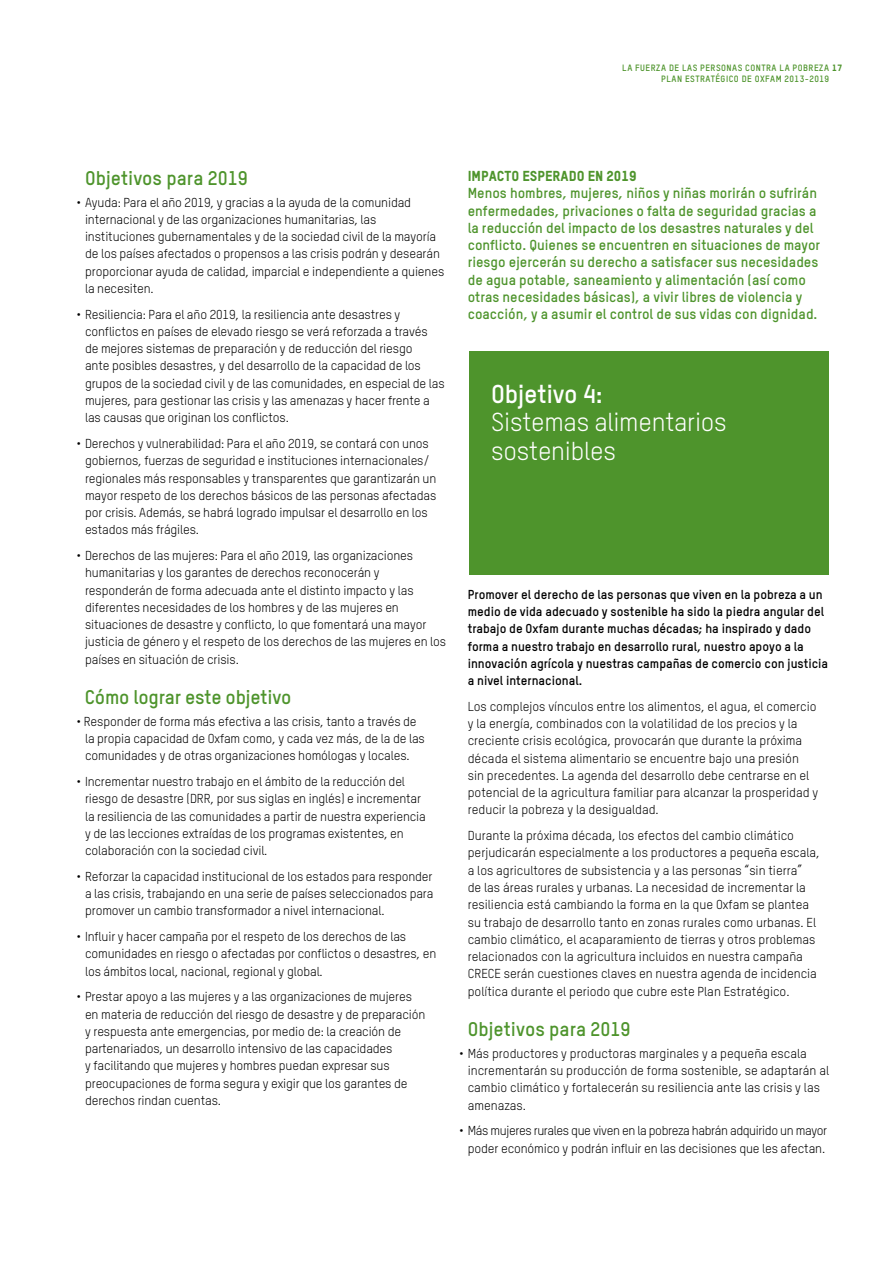
<style>
.page{position:relative;width:893px;height:1263px;background:#fff}
.page>*{position:absolute;margin:0;border:0;box-sizing:border-box;transform-origin:0 0}
.t1{font:25.5px/28.5px "Oxfam TSTARPRO";letter-spacing:-.01em;color:#fff}
.t2{font:700 25.5px "Oxfam TSTARPRO";letter-spacing:-.01em;color:#fff}
.t3{font:700 19.5px "Oxfam TSTARPRO";color:#4e942c}
.t4{font:700 14.25px/17.2px "Oxfam TSTARPRO";color:#4e942c}
.t5{font:14.25px "Oxfam TSTARPRO Headline";color:#4e942c}
.t6{font:12.75px/17.2px "Oxfam TSTARPRO";letter-spacing:-.01em;color:#000}
.t7{font:700 12.75px/17.2px "Oxfam TSTARPRO";color:#000}
.t8{font:12.75px/17.2px "Oxfam TSTARPRO";letter-spacing:-.03em;color:#000;text-align:center}
.t9{font:700 9px/10.8px "Oxfam TSTARPRO";letter-spacing:.05em;color:#4e942c}
.s1{font-family:"Oxfam TSTARPRO Headline";font-weight:400}
</style>
<div class="page">
<div style="left:469px;top:351px;width:360px;height:223px;background:#4e942c"></div>
<p class="t9" style="left:661px;top:62px;width:182px;text-indent:-39px">LA FUERZA DE LAS PERSONAS CONTRA LA POBREZA <span class="s1">17<br></span>PLAN ESTRATÉGICO DE OXFAM 2013-2019</p>
<h2 class="t3" style="left:85px;top:166px;width:164px">Objetivos para 2019</h2>
<p class="t6" style="left:85px;top:193px;width:361px;text-indent:-9px">• Ayuda: Para el año 2019, y gracias a la ayuda de la comunidad internacional y de las organizaciones humanitarias, las instituciones gubernamentales y de la sociedad civil de la mayoría de los países afectados o propensos a las crisis podrán y desearán proporcionar ayuda de calidad, imparcial e independiente a quienes la necesiten.</p>
<p class="t6" style="left:85px;top:305px;width:361px;text-indent:-9px">• Resiliencia: Para el año 2019, la resiliencia ante desastres y conflictos en países de elevado riesgo se verá reforzada a través<br>de mejores sistemas de preparación y de reducción del riesgo<br>ante posibles desastres, y del desarrollo de la capacidad de los grupos de la sociedad civil y de las comunidades, en especial de las mujeres, para gestionar las crisis y las amenazas y hacer frente a las causas que originan los conflictos.</p>
<p class="t6" style="left:85px;top:435px;width:353px;text-indent:-9px">• Derechos y vulnerabilidad: Para el año 2019, se contará con unos gobiernos, fuerzas de seguridad e instituciones internacionales/ regionales más responsables y transparentes que garantizarán un mayor respeto de los derechos básicos de las personas afectadas por crisis. Además, se habrá logrado impulsar el desarrollo en los estados más frágiles.</p>
<p class="t6" style="left:85px;top:547px;width:363px;text-indent:-9px">• Derechos de las mujeres: Para el año 2019, las organizaciones humanitarias y los garantes de derechos reconocerán y responderán de forma adecuada ante el distinto impacto y las diferentes necesidades de los hombres y de las mujeres en situaciones de desastre y conflicto, lo que fomentará una mayor justicia de género y el respeto de los derechos de las mujeres en los países en situación de crisis.</p>
<h2 class="t3" style="left:85px;top:685px;width:208px">Cómo lograr este objetivo</h2>
<p class="t6" style="left:85px;top:712px;width:341px;text-indent:-9px">• Responder de forma más efectiva a las crisis, tanto a través de la propia capacidad de Oxfam como, y cada vez más, de la de las comunidades y de otras organizaciones homólogas y locales.</p>
<p class="t6" style="left:85px;top:773px;width:342px;text-indent:-9px">• Incrementar nuestro trabajo en el ámbito de la reducción del riesgo de desastre (DRR, por sus siglas en inglés) e incrementar la resiliencia de las comunidades a partir de nuestra experiencia y de las lecciones extraídas de los programas existentes, en colaboración con la sociedad civil.</p>
<p class="t6" style="left:85px;top:867px;width:350px;text-align:justify;text-indent:-9px">• Reforzar la capacidad institucional de los estados para responder a las crisis, trabajando en una serie de países seleccionados para promover un cambio transformador a nivel internacional.</p>
<p class="t6" style="left:85px;top:928px;width:353px;text-indent:-9px">• Influir y hacer campaña por el respeto de los derechos de las comunidades en riesgo o afectadas por conflictos o desastres, en los ámbitos local, nacional, regional y global.</p>
<p class="t6" style="left:85px;top:988px;width:342px;text-indent:-9px">• Prestar apoyo a las mujeres y a las organizaciones de mujeres en materia de reducción del riesgo de desastre y de preparación y respuesta ante emergencias, por medio de: la creación de partenariados, un desarrollo intensivo de las capacidades<br>y facilitando que mujeres y hombres puedan expresar sus preocupaciones de forma segura y exigir que los garantes de derechos rindan cuentas.</p>
<p class="t5" style="left:468px;top:167px;width:170px">IMPACTO ESPERADO EN 2019</p>
<p class="t4" style="left:468px;top:184px;width:354px">Menos hombres, mujeres, niños y niñas morirán o sufrirán enfermedades, privaciones o falta de seguridad gracias a la reducción del impacto de los desastres naturales y del conflicto. Quienes se encuentren en situaciones de mayor riesgo ejercerán su derecho a satisfacer sus necesidades de agua potable, saneamiento y alimentación (así como otras necesidades básicas), a vivir libres de violencia y coacción, y a asumir el control de sus vidas con dignidad.</p>
<h1 class="t2" style="left:491px;top:377px;width:113px">Objetivo 4:</h1>
<h1 class="t1" style="left:491px;top:408px;width:237px">Sistemas alimentarios sostenibles</h1>
<p class="t7" style="left:468px;top:585px;width:362px">Promover el derecho de las personas que viven en la pobreza a un medio de vida adecuado y sostenible ha sido la piedra angular del trabajo de Oxfam durante muchas décadas; ha inspirado y dado forma a nuestro trabajo en desarrollo rural, nuestro apoyo a la innovación agrícola y nuestras campañas de comercio con justicia a nivel internacional.</p>
<p class="t6" style="left:468px;top:698px;width:352px">Los complejos vínculos entre los alimentos, el agua, el comercio y la energía, combinados con la volatilidad de los precios y la creciente crisis ecológica, provocarán que durante la próxima década el sistema alimentario se encuentre bajo una presión sin precedentes. La agenda del desarrollo debe centrarse en el potencial de la agricultura familiar para alcanzar la prosperidad y reducir la pobreza y la desigualdad.</p>
<p class="t6" style="left:468px;top:827px;width:354px">Durante la próxima década, los efectos del cambio climático perjudicarán especialmente a los productores a pequeña escala, a los agricultores de subsistencia y a las personas “sin tierra”<br>de las áreas rurales y urbanas. La necesidad de incrementar la resiliencia está cambiando la forma en la que Oxfam se plantea su trabajo de desarrollo tanto en zonas rurales como urbanas. El cambio climático, el acaparamiento de tierras y otros problemas relacionados con la agricultura incluidos en nuestra campaña CRECE serán cuestiones claves en nuestra agenda de incidencia política durante el periodo que cubre este Plan Estratégico.</p>
<h2 class="t3" style="left:468px;top:1017px;width:164px">Objetivos para 2019</h2>
<p class="t6" style="left:468px;top:1044px;width:363px;text-indent:-9px">• Más productores y productoras marginales y a pequeña escala incrementarán su producción de forma sostenible, se adaptarán al cambio climático y fortalecerán su resiliencia ante las crisis y las amenazas.</p>
<p class="t8" style="left:459px;top:1122px;width:370px">• Más mujeres rurales que viven en la pobreza habrán adquirido un mayor poder económico y podrán influir en las decisiones que les afectan.</p>
</div>
